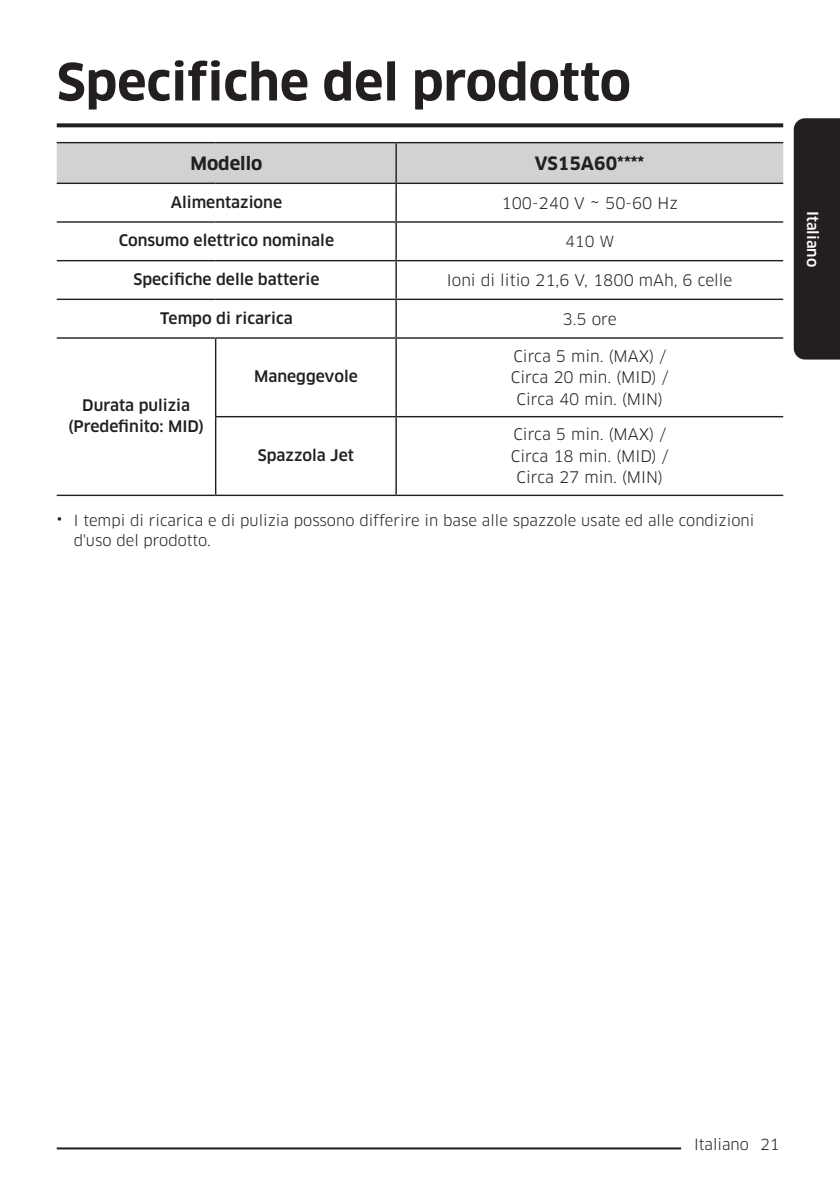
<style>
.page{position:relative;width:840px;height:1191px;background:#fff}
.page>*{position:absolute;margin:0;border:0;box-sizing:border-box;transform-origin:0 0}
.t1{font:700 50px "Samsung Clan Pro";color:#231f20}
.t2{font:700 18px "Samsung Clan Pro";color:#231f20}
.t3{font:15.6px/21.6px "Samsung Clan Pro";color:#231f20;text-align:center}
.t4{font:500 15.6px/21.6px "Samsung Clan Pro";color:#231f20;text-align:center}
.t5{font:15px/20px "Samsung Clan Pro";color:#231f20}
.t6{font:500 15px "Samsung Clan Pro";color:#fff}
.s1{font-family:"Samsung One Korean 300"}
</style>
<div class="page">
<div style="left:793px;top:118px;width:46px;height:241px;background:#231f20"></div>
<svg style="left:57px;top:123px;width:725px;height:4px;fill:#231f20"></svg>
<hr style="left:57px;top:1147px;width:623px;height:2px;background:#231f20">
<div style="left:57px;top:143px;width:725px;height:40px;background:#d1d2d4"></div>
<hr style="left:57px;top:142px;width:158px;height:1px;background:#231f20">
<hr style="left:215px;top:142px;width:181px;height:1px;background:#231f20">
<hr style="left:396px;top:142px;width:386px;height:1px;background:#231f20">
<hr style="left:395px;top:143px;width:1px;height:40px;background:#231f20">
<hr style="left:57px;top:183px;width:158px;height:1px;background:#231f20">
<hr style="left:215px;top:183px;width:181px;height:1px;background:#231f20">
<hr style="left:396px;top:183px;width:386px;height:1px;background:#231f20">
<hr style="left:395px;top:184px;width:1px;height:37px;background:#231f20">
<hr style="left:57px;top:221px;width:158px;height:2px;background:#231f20">
<hr style="left:215px;top:221px;width:181px;height:2px;background:#231f20">
<hr style="left:396px;top:221px;width:386px;height:2px;background:#231f20">
<hr style="left:395px;top:223px;width:1px;height:37px;background:#231f20">
<hr style="left:57px;top:260px;width:158px;height:1px;background:#231f20">
<hr style="left:215px;top:260px;width:181px;height:1px;background:#231f20">
<hr style="left:396px;top:260px;width:386px;height:1px;background:#231f20">
<hr style="left:395px;top:261px;width:1px;height:38px;background:#231f20">
<hr style="left:57px;top:299px;width:158px;height:1px;background:#231f20">
<hr style="left:215px;top:299px;width:181px;height:1px;background:#231f20">
<hr style="left:396px;top:299px;width:386px;height:1px;background:#231f20">
<hr style="left:395px;top:300px;width:1px;height:37px;background:#231f20">
<hr style="left:57px;top:337px;width:158px;height:2px;background:#231f20">
<hr style="left:215px;top:337px;width:181px;height:2px;background:#231f20">
<hr style="left:215px;top:339px;width:1px;height:77px;background:#231f20">
<hr style="left:396px;top:337px;width:386px;height:2px;background:#231f20">
<hr style="left:395px;top:339px;width:1px;height:77px;background:#231f20">
<hr style="left:215px;top:416px;width:181px;height:1px;background:#231f20">
<hr style="left:215px;top:417px;width:1px;height:77px;background:#231f20">
<hr style="left:396px;top:416px;width:386px;height:1px;background:#231f20">
<hr style="left:395px;top:417px;width:1px;height:77px;background:#231f20">
<hr style="left:57px;top:494px;width:158px;height:2px;background:#231f20">
<hr style="left:215px;top:494px;width:181px;height:2px;background:#231f20">
<hr style="left:396px;top:494px;width:386px;height:2px;background:#231f20">
<h1 class="t1" style="left:57px;top:53px;width:575px">Specifiche del prodotto</h1>
<p class="t2" style="left:190px;top:153px;width:73px">Modello</p>
<p class="t2" style="left:534px;top:153px;width:111px">VS15A60****</p>
<p class="t4" style="left:171px;top:191px;width:113px">Alimentazione</p>
<p class="t3" style="left:501px;top:192px;width:178px">100-240 V ~ 50-60 Hz</p>
<p class="t4" style="left:119px;top:230px;width:217px">Consumo elettrico nominale</p>
<p class="t5" style="left:564px;top:231px;width:51px">410 W</p>
<p class="t4" style="left:133px;top:268px;width:187px">Specifiche delle batterie</p>
<p class="t3" style="left:446px;top:269px;width:287px">Ioni di litio 21,6 V, 1800 mAh, 6 celle</p>
<p class="t4" style="left:160px;top:307px;width:134px">Tempo di ricarica</p>
<p class="t3" style="left:562px;top:308px;width:56px">3.5 ore</p>
<p class="t3" style="left:510px;top:345px;width:159px">Circa 5 min. (MAX) /<br>Circa 20 min. (MID) /<br>Circa 40 min. (MIN)</p>
<p class="t4" style="left:254px;top:366px;width:105px">Maneggevole</p>
<p class="t4" style="left:68px;top:394px;width:138px">Durata pulizia (Predefinito: MID)</p>
<p class="t3" style="left:510px;top:424px;width:159px">Circa 5 min. (MAX) /<br>Circa 18 min. (MID) /<br>Circa 27 min. (MIN)</p>
<p class="t5" style="left:74px;top:511px;width:681px;text-indent:-17px"><span class="s1">ꞏ</span> I tempi di ricarica e di pulizia possono differire in base alle spazzole usate ed alle condizioni d'uso del prodotto.</p>
<p class="t4" style="left:258px;top:444px;width:98px">Spazzola Jet</p>
<p class="t6" style="left:821px;top:211px;width:58px;rotate:90deg">Italiano</p>
<p class="t5" style="left:693px;top:1134px;width:87px">Italiano 21</p>
</div>
